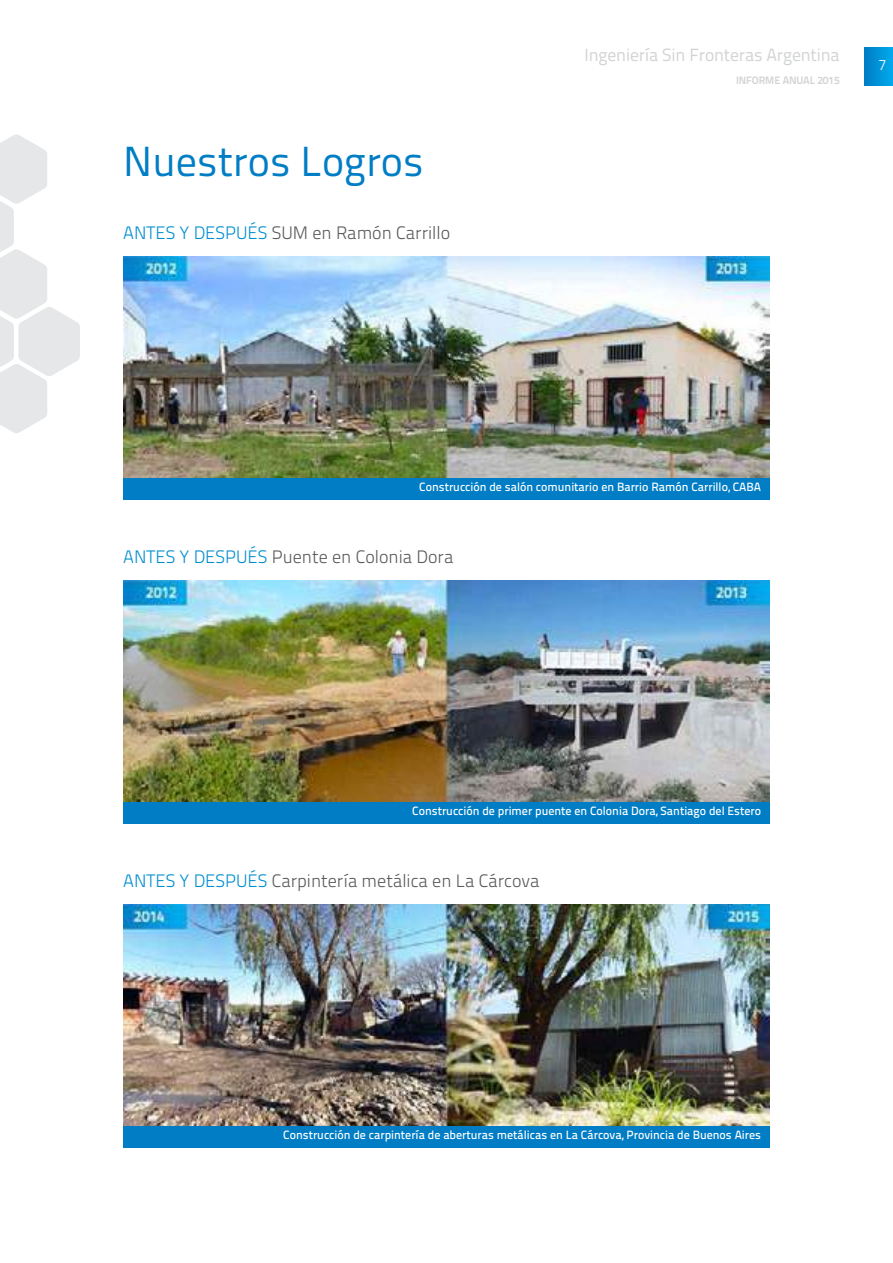
<style>
.page{position:relative;width:893px;height:1263px;background:#fff}
.page>*{position:absolute;margin:0;border:0;box-sizing:border-box;transform-origin:0 0}
.t1{font:42px "Titillium Text 22 L";color:#007dc5}
.t2{font:300 18px "Titillium Text 22 L";color:#58595b}
.t3{font:17.7px "Titillium Text 22 L";letter-spacing:-.01em;color:#d1d3d4}
.t4{font:300 15px "Titillium Text 22 L";color:#fff}
.t5{font:500 12px "Titillium Text 22 L";color:#fff}
.t6{font:700 10.8px "Titillium Text 22 L";letter-spacing:-.01em;color:#d1d3d4}
.s1{color:#008ece}
</style>
<div class="page">
<svg style="left:0;top:134px;width:80px;height:299px"></svg>
<div style="left:865px;top:48px;width:28px;height:38px;background:linear-gradient(to right,#007ec5,#00a9eb)"></div>
<img style="left:123px;top:905px;width:647px;height:222px">
<div style="left:123px;top:1127px;width:647px;height:21px;background:#007dc5"></div>
<img style="left:123px;top:581px;width:647px;height:222px">
<div style="left:123px;top:803px;width:647px;height:21px;background:#007dc5"></div>
<img style="left:123px;top:257px;width:647px;height:222px">
<div style="left:123px;top:479px;width:647px;height:21px;background:#007dc5"></div>
<h1 class="t1" style="left:123px;top:130px;width:302px">Nuestros Logros</h1>
<h2 class="t2" style="left:123px;top:219px;width:328px"><span class="s1">ANTES Y DESPUÉS</span> SUM en Ramón Carrillo</h2>
<h3 class="t3" style="left:584px;top:42px;width:257px">Ingeniería Sin Fronteras Argentina</h3>
<p class="t6" style="left:736px;top:71px;width:105px">INFORME ANUAL 2015</p>
<p class="t4" style="left:878px;top:54px;width:9px">7</p>
<p class="t5" style="left:419px;top:478px;width:343px">Construcción de salón comunitario en Barrio Ramón Carrillo, CABA</p>
<h2 class="t2" style="left:123px;top:543px;width:332px"><span class="s1">ANTES Y DESPUÉS</span> Puente en Colonia Dora</h2>
<p class="t5" style="left:412px;top:802px;width:350px">Construcción de primer puente en Colonia Dora, Santiago del Estero</p>
<h2 class="t2" style="left:123px;top:867px;width:418px"><span class="s1">ANTES Y DESPUÉS</span> Carpintería metálica en La Cárcova</h2>
<p class="t5" style="left:283px;top:1126px;width:479px">Construcción de carpintería de aberturas metálicas en La Cárcova, Provincia de Buenos Aires</p>
</div>
